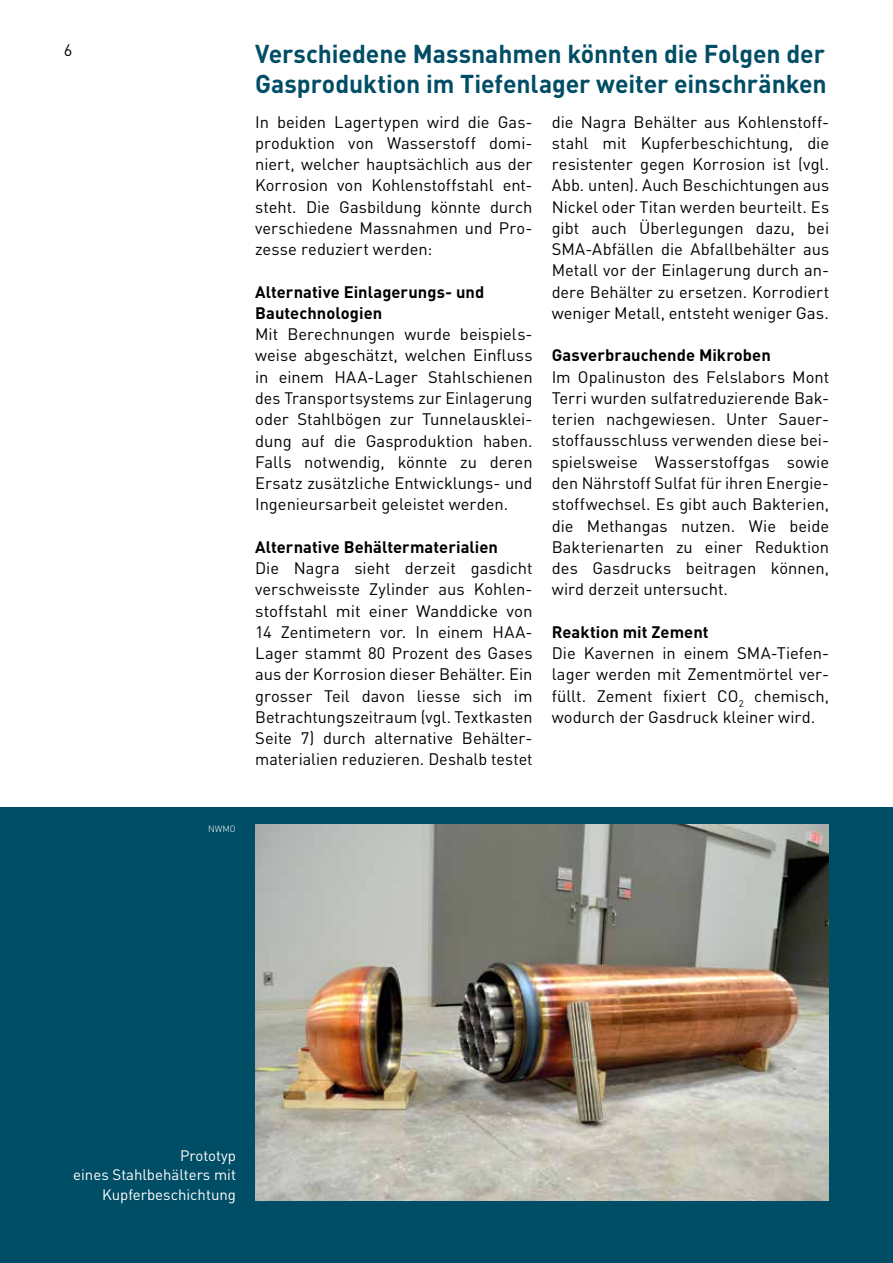
<style>
.page{position:relative;width:893px;height:1263px;background:#fff}
.page>*{position:absolute;margin:0;border:0;box-sizing:border-box;transform-origin:0 0}
.t1{font:700 25.5px/30px "FFDIN";letter-spacing:-.005em;color:#004d66}
.t2{font:16.5px/21.3px "FFDIN";color:#000;text-align:justify}
.t3{font:700 16.5px/21.3px "FFDIN";letter-spacing:.005em;color:#000}
.t4{font:15px/19.2px "FFDIN";color:#fff;text-align:right}
.t5{font:300 9px "FFDIN";color:#fff}
</style>
<div class="page">
<div style="left:0;top:808px;width:893px;height:455px;background:#004d66"></div>
<img style="left:255px;top:825px;width:573px;height:376px">
<p class="t2" style="left:64px;top:39px;width:10px">6</p>
<h1 class="t1" style="left:255px;top:38px;width:573px">Verschiedene Massnahmen könnten die Folgen der<br>Gasproduktion im Tiefenlager weiter einschränken</h1>
<p class="t2" style="left:255px;top:111px;width:279px">In beiden Lagertypen wird die Gas&shy;produktion von Wasserstoff domi&shy;niert, welcher hauptsächlich aus der Korrosion von Kohlenstoffstahl ent&shy;steht. Die Gasbildung könnte durch verschiedene Massnahmen und Pro&shy;zesse reduziert werden:</p>
<p class="t3" style="left:255px;top:281px;width:231px">Alternative Einlagerungs- und<br>Bautechnologien</p>
<p class="t2" style="left:255px;top:323px;width:279px">Mit Berechnungen wurde beispiels&shy;weise abgeschätzt, welchen Einfluss in einem HAA-Lager Stahlschienen des Transportsystems zur Einlagerung oder Stahlbögen zur Tunnelausklei&shy;dung auf die Gasproduktion haben.<br>Falls notwendig, könnte zu deren Ersatz zusätzliche Entwicklungs- und Ingenieursarbeit geleistet werden.</p>
<p class="t3" style="left:255px;top:536px;width:244px">Alternative Behältermaterialien</p>
<p class="t2" style="left:255px;top:557px;width:279px">Die Nagra sieht derzeit gasdicht verschweisste Zylinder aus Kohlen&shy;stoffstahl mit einer Wanddicke von 14 Zentimetern vor. In einem HAA-Lager stammt 80 Prozent des Gases aus der Korrosion dieser Behälter. Ein grosser Teil davon liesse sich im Betrachtungszeitraum (vgl. Textkasten Seite 7) durch alternative Behälter&shy;materialien reduzieren. Deshalb testet</p>
<p class="t2" style="left:552px;top:111px;width:279px">die Nagra Behälter aus Kohlenstoff&shy;stahl mit Kupferbeschichtung, die resistenter gegen Korrosion ist (vgl.<br>Abb. unten). Auch Beschichtungen aus Nickel oder Titan werden beurteilt. Es gibt auch Überlegungen dazu, bei SMA-Abfällen die Abfallbehälter aus Metall vor der Einlagerung durch an&shy;dere Behälter zu ersetzen. Korrodiert weniger Metall, entsteht weniger Gas.</p>
<p class="t3" style="left:552px;top:344px;width:221px">Gasverbrauchende Mikroben</p>
<p class="t2" style="left:552px;top:366px;width:279px">Im Opalinuston des Felslabors Mont Terri wurden sulfatreduzierende Bak&shy;terien nachgewiesen. Unter Sauer&shy;stoffausschluss verwenden diese bei&shy;spielsweise Wasserstoffgas sowie den Nährstoff Sulfat für ihren Energie&shy;stoffwechsel. Es gibt auch Bakterien, die Methangas nutzen. Wie beide Bakterienarten zu einer Reduktion des Gasdrucks beitragen können, wird derzeit untersucht.</p>
<p class="t3" style="left:552px;top:621px;width:158px">Reaktion mit Zement</p>
<p class="t2" style="left:552px;top:642px;width:279px;text-align:left">Die Kavernen in einem SMA-Tiefen&shy;lager werden mit Zementmörtel ver&shy;füllt. Zement fixiert CO<sub>2</sub> chemisch, wodurch der Gasdruck kleiner wird.</p>
<p class="t5" style="left:208px;top:823px;width:29px">NWMO</p>
<p class="t4" style="left:73px;top:1146px;width:164px">Prototyp<br>eines Stahlbehälters mit<br>Kupferbeschichtung</p>
</div>
